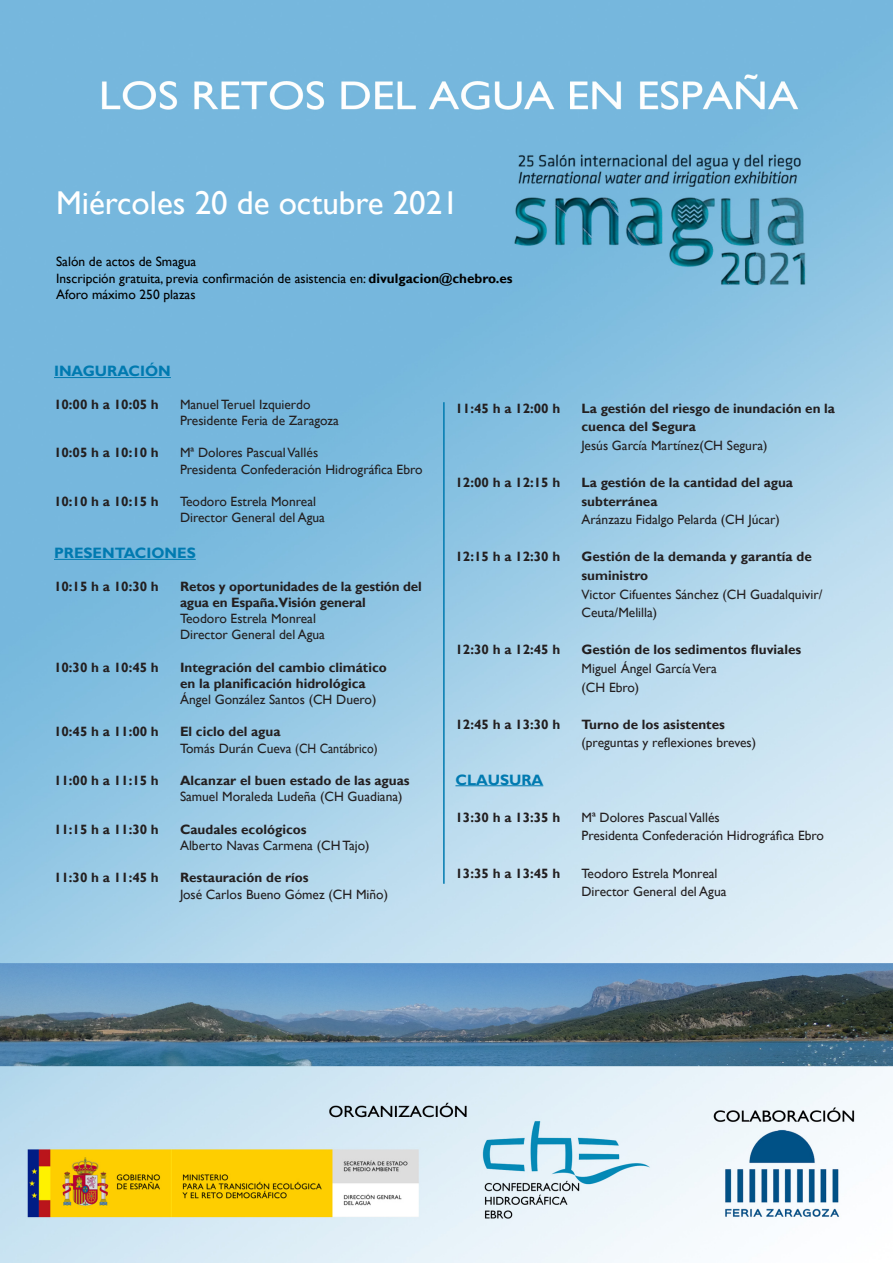
<style>
.page{position:relative;width:893px;height:1263px;background:#fff}
.page>*{position:absolute;margin:0;border:0;box-sizing:border-box;transform-origin:0 0}
.t1{font:33px "Gill Sans";color:#fff}
.t2{font:700 15px "Gill Sans";color:#007ab0}
.t3{font:13.5px/18.6px "Gill Sans";color:#231f20}
.t4{font:700 13.5px/16.2px "Gill Sans";color:#231f20}
.t5{font:13.5px "Gill Sans";color:#000}
.s1{font-weight:700}
</style>
<div class="page">
<img style="left:0;top:0;width:893px;height:1263px">
<hr style="left:54px;top:377px;width:117px;height:1px;background:#007ab0">
<hr style="left:54px;top:559px;width:142px;height:1px;background:#007ab0">
<hr style="left:455px;top:785px;width:88px;height:1px;background:#007ab0">
<hr style="left:443px;top:402px;width:2px;height:482px;background:#007ab0">
<p class="t1" style="left:56px;top:184px;width:404px">Miércoles 20 de octubre 2021</p>
<p class="t5" style="left:56px;top:254px;width:142px">Salón de actos de Smagua</p>
<p class="t5" style="left:56px;top:270px;width:458px">Inscripción gratuita, previa confirmación de asistencia en: <span class="s1">divulgacion@chebro.es</span></p>
<p class="t5" style="left:56px;top:286px;width:141px">Aforo máximo 250 plazas</p>
<p class="t2" style="left:54px;top:362px;width:118px">INAGURACIÓN</p>
<p class="t4" style="left:54px;top:397px;width:106px">10:00 h a 10:05 h</p>
<p class="t3" style="left:180px;top:395px;width:132px">Manuel Teruel Izquierdo</p>
<p class="t3" style="left:180px;top:411px;width:160px">Presidente Feria de Zaragoza</p>
<p class="t4" style="left:54px;top:445px;width:106px">10:05 h a 10:10 h</p>
<p class="t3" style="left:180px;top:445px;width:244px;line-height:16.2px">Mª Dolores Pascual Vallés<br>Presidenta Confederación Hidrográfica Ebro</p>
<p class="t4" style="left:54px;top:494px;width:106px">10:10 h a 10:15 h</p>
<p class="t3" style="left:180px;top:492px;width:138px">Teodoro Estrela Monreal</p>
<p class="t3" style="left:180px;top:509px;width:147px">Director General del Agua</p>
<p class="t2" style="left:54px;top:544px;width:143px">PRESENTACIONES</p>
<p class="t4" style="left:54px;top:578px;width:106px">10:15 h a 10:30 h</p>
<p class="t4" style="left:180px;top:578px;width:243px">Retos y oportunidades de la gestión del agua en España.Visión general</p>
<p class="t3" style="left:180px;top:609px;width:138px">Teodoro Estrela Monreal</p>
<p class="t3" style="left:180px;top:626px;width:147px">Director General del Agua</p>
<p class="t4" style="left:54px;top:659px;width:106px">10:30 h a 10:45 h</p>
<p class="t4" style="left:180px;top:659px;width:208px">Integración del cambio climático en la planificación hidrológica</p>
<p class="t3" style="left:180px;top:690px;width:198px">Ángel González Santos (CH Duero)</p>
<p class="t4" style="left:54px;top:724px;width:106px">10:45 h a 11:00 h</p>
<p class="t4" style="left:180px;top:724px;width:102px">El ciclo del agua</p>
<p class="t3" style="left:180px;top:739px;width:199px">Tomás Durán Cueva (CH Cantábrico)</p>
<p class="t4" style="left:54px;top:773px;width:106px">11:00 h a 11:15 h</p>
<p class="t3" style="left:180px;top:773px;width:231px;line-height:16.2px"><span class="s1">Alcanzar el buen estado de las aguas<br></span>Samuel Moraleda Ludeña (CH Guadiana)</p>
<p class="t4" style="left:54px;top:821px;width:106px">11:15 h a 11:30 h</p>
<p class="t4" style="left:180px;top:821px;width:128px">Caudales ecológicos</p>
<p class="t3" style="left:180px;top:836px;width:191px">Alberto Navas Carmena (CH Tajo)</p>
<p class="t4" style="left:54px;top:870px;width:106px">11:30 h a 11:45 h</p>
<p class="t4" style="left:180px;top:870px;width:130px">Restauración de ríos</p>
<p class="t3" style="left:180px;top:885px;width:210px">José Carlos Bueno Gómez (CH Miño)</p>
<p class="t4" style="left:455px;top:400px;width:106px">11:45 h a 12:00 h</p>
<p class="t4" style="left:581px;top:399px;width:255px;line-height:18.6px">La gestión del riesgo de inundación en la cuenca del Segura</p>
<p class="t3" style="left:581px;top:436px;width:187px">Jesús García Martínez(CH Segura)</p>
<p class="t4" style="left:455px;top:475px;width:106px">12:00 h a 12:15 h</p>
<p class="t4" style="left:581px;top:475px;width:213px">La gestión de la cantidad del agua</p>
<p class="t4" style="left:581px;top:493px;width:78px">subterránea</p>
<p class="t3" style="left:581px;top:511px;width:200px">Aránzazu Fidalgo Pelarda (CH Júcar)</p>
<p class="t4" style="left:455px;top:549px;width:106px">12:15 h a 12:30 h</p>
<p class="t4" style="left:581px;top:548px;width:232px;line-height:18.6px">Gestión de la demanda y garantía de suministro</p>
<p class="t3" style="left:581px;top:585px;width:243px">Victor Cifuentes Sánchez (CH Guadalquivir/<br>Ceuta/Melilla)</p>
<p class="t4" style="left:455px;top:642px;width:106px">12:30 h a 12:45 h</p>
<p class="t4" style="left:581px;top:642px;width:221px">Gestión de los sedimentos fluviales</p>
<p class="t3" style="left:581px;top:659px;width:137px">Miguel Ángel García Vera (CH Ebro)</p>
<p class="t4" style="left:455px;top:716px;width:106px">12:45 h a 13:30 h</p>
<p class="t3" style="left:581px;top:715px;width:176px"><span class="s1">Turno de los asistentes </span>(preguntas y reflexiones breves)</p>
<p class="t2" style="left:455px;top:770px;width:89px">CLAUSURA</p>
<p class="t4" style="left:455px;top:809px;width:106px">13:30 h a 13:35 h</p>
<p class="t3" style="left:581px;top:808px;width:140px">Mª Dolores Pascual Vallés</p>
<p class="t3" style="left:581px;top:827px;width:244px">Presidenta Confederación Hidrográfica Ebro</p>
<p class="t4" style="left:455px;top:865px;width:106px">13:35 h a 13:45 h</p>
<p class="t3" style="left:581px;top:864px;width:138px">Teodoro Estrela Monreal</p>
<p class="t3" style="left:581px;top:883px;width:147px">Director General del Agua</p>
</div>
